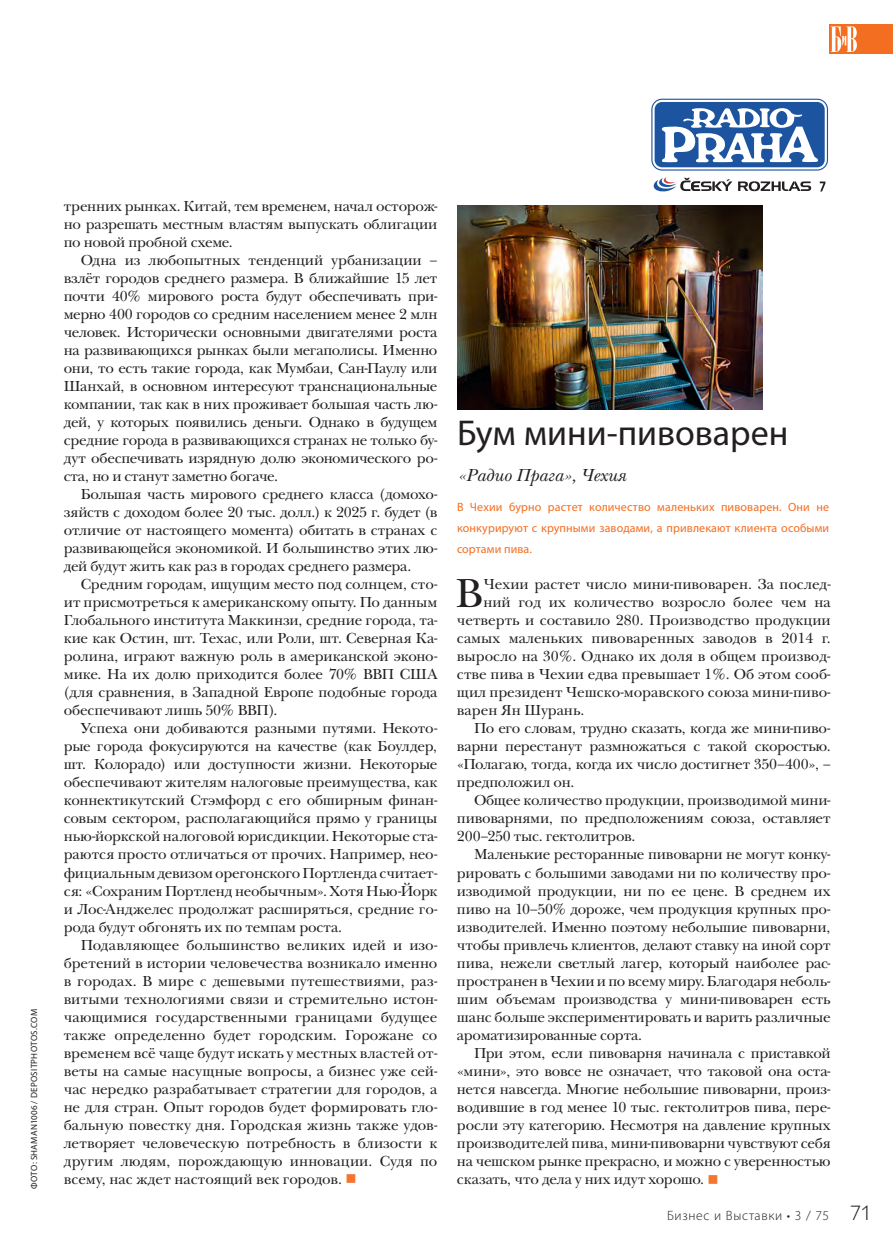
<style>
.page{position:relative;width:893px;height:1255px;background:#fff}
.page>*{position:absolute;margin:0;border:0;box-sizing:border-box;transform-origin:0 0}
.t1{font:42px "New Baskerville C";color:#231f20}
.t2{font:36px "Myriad Pro";color:#231f20}
.t3{font:italic 18px "New Baskerville C";color:#231f20}
.t4{font:15px "New Baskerville C";letter-spacing:-.01em;color:#231f20}
.t5{font:15px "New Baskerville C";letter-spacing:.01em;color:#231f20}
.t6{font:300 13.5px "Myriad Pro";letter-spacing:.05em;color:#231f20}
.t7{font:12px/21px "Myriad Pro";letter-spacing:.01em;color:#f36e21;text-align:justify}
.t8{font:9px "Myriad Pro";letter-spacing:.03em;color:#231f20}
.s1{color:#f3752f}
.s2{font-family:"Gill Sans Light C";font-weight:400;font-size:21px}
</style>
<div class="page">
<div style="left:829px;top:24px;width:64px;height:30px;background:#f36e21"></div>
<svg style="left:831px;top:26px;width:26px;height:26px"></svg>
<svg style="left:651px;top:99px;width:177px;height:71px"></svg>
<svg style="left:820px;top:181px;width:5px;height:10px"></svg>
<svg style="left:738px;top:181px;width:73px;height:10px"></svg>
<svg style="left:653px;top:177px;width:79px;height:15px"></svg>
<img style="left:457px;top:206px;width:305px;height:203px">
<p class="t8" style="left:28px;top:1188px;width:181px;rotate:-90deg">Фото: shaman1006 / Depositphotos.com</p>
<p class="t4" style="left:64px;top:197px;width:375px">тренних рынках. Китай, тем временем, начал осторож-</p>
<p class="t4" style="left:64px;top:215px;width:375px">но разрешать местным властям выпускать облигации</p>
<p class="t4" style="left:64px;top:233px;width:171px">по новой пробной схеме.</p>
<p class="t4" style="left:81px;top:251px;width:358px">Одна из любопытных тенденций урбанизации –</p>
<p class="t4" style="left:64px;top:269px;width:375px">взлёт городов среднего размера. В ближайшие 15 лет</p>
<p class="t4" style="left:64px;top:287px;width:375px">почти 40% мирового роста будут обеспечивать при-</p>
<p class="t4" style="left:64px;top:305px;width:375px">мерно 400 городов со средним населением менее 2 млн</p>
<p class="t4" style="left:64px;top:323px;width:375px">человек. Исторически основными двигателями роста</p>
<p class="t4" style="left:64px;top:341px;width:375px">на развивающихся рынках были мегаполисы. Именно</p>
<p class="t4" style="left:64px;top:359px;width:375px">они, то есть такие города, как Мумбаи, Сан-Паулу или</p>
<p class="t4" style="left:64px;top:377px;width:375px">Шанхай, в основном интересуют транснациональные</p>
<p class="t4" style="left:64px;top:395px;width:375px">компании, так как в них проживает большая часть лю-</p>
<p class="t4" style="left:64px;top:413px;width:375px">дей, у которых появились деньги. Однако в будущем</p>
<p class="t4" style="left:64px;top:431px;width:375px">средние города в развивающихся странах не только бу-</p>
<p class="t4" style="left:64px;top:449px;width:375px">дут обеспечивать изрядную долю экономического ро-</p>
<p class="t4" style="left:64px;top:467px;width:216px">ста, но и станут заметно богаче.</p>
<p class="t4" style="left:81px;top:485px;width:358px">Большая часть мирового среднего класса (домохо-</p>
<p class="t4" style="left:64px;top:503px;width:375px">зяйств с доходом более 20 тыс. долл.) к 2025 г. будет (в</p>
<p class="t4" style="left:64px;top:521px;width:375px">отличие от настоящего момента) обитать в странах с</p>
<p class="t4" style="left:64px;top:539px;width:375px">развивающейся экономикой. И большинство этих лю-</p>
<p class="t4" style="left:64px;top:557px;width:349px">дей будут жить как раз в городах среднего размера.</p>
<p class="t4" style="left:81px;top:575px;width:358px">Средним городам, ищущим место под солнцем, сто-</p>
<p class="t4" style="left:64px;top:593px;width:375px">ит присмотреться к американскому опыту. По данным</p>
<p class="t4" style="left:64px;top:611px;width:375px">Глобального института Маккинзи, средние города, та-</p>
<p class="t4" style="left:64px;top:629px;width:375px">кие как Остин, шт. Техас, или Роли, шт. Северная Ка-</p>
<p class="t4" style="left:64px;top:647px;width:375px">ролина, играют важную роль в американской эконо-</p>
<p class="t4" style="left:64px;top:665px;width:375px">мике. На их долю приходится более 70% ВВП США</p>
<p class="t4" style="left:64px;top:683px;width:375px">(для сравнения, в Западной Европе подобные города</p>
<p class="t4" style="left:64px;top:701px;width:215px">обеспечивают лишь 50% ВВП).</p>
<p class="t4" style="left:81px;top:719px;width:358px">Успеха они добиваются разными путями. Некото-</p>
<p class="t4" style="left:64px;top:737px;width:375px">рые города фокусируются на качестве (как Боулдер,</p>
<p class="t4" style="left:64px;top:755px;width:375px">шт. Колорадо) или доступности жизни. Некоторые</p>
<p class="t4" style="left:64px;top:773px;width:375px">обеспечивают жителям налоговые преимущества, как</p>
<p class="t4" style="left:64px;top:791px;width:375px">коннектикутский Стэмфорд с его обширным финан-</p>
<p class="t4" style="left:64px;top:809px;width:375px">совым сектором, располагающийся прямо у границы</p>
<p class="t4" style="left:64px;top:827px;width:375px">нью-йоркской налоговой юрисдикции. Некоторые ста-</p>
<p class="t4" style="left:64px;top:845px;width:375px">раются просто отличаться от прочих. Например, нео-</p>
<p class="t4" style="left:64px;top:863px;width:375px">фициальным девизом орегонского Портленда считает-</p>
<p class="t4" style="left:64px;top:881px;width:375px">ся: «Сохраним Портленд необычным». Хотя Нью-Йорк</p>
<p class="t4" style="left:64px;top:899px;width:375px">и Лос-Анджелес продолжат расширяться, средние го-</p>
<p class="t4" style="left:64px;top:917px;width:280px">рода будут обгонять их по темпам роста.</p>
<p class="t4" style="left:81px;top:935px;width:358px">Подавляющее большинство великих идей и изо-</p>
<p class="t4" style="left:64px;top:953px;width:375px">бретений в истории человечества возникало именно</p>
<p class="t4" style="left:64px;top:971px;width:375px">в городах. В мире с дешевыми путешествиями, раз-</p>
<p class="t4" style="left:64px;top:989px;width:375px">витыми технологиями связи и стремительно истон-</p>
<p class="t5" style="left:64px;top:1007px;width:375px">чающимися государственными границами будущее</p>
<p class="t4" style="left:64px;top:1025px;width:375px">также определенно будет городским. Горожане со</p>
<p class="t4" style="left:64px;top:1043px;width:375px">временем всё чаще будут искать у местных властей от-</p>
<p class="t4" style="left:64px;top:1061px;width:375px">веты на самые насущные вопросы, а бизнес уже сей-</p>
<p class="t4" style="left:64px;top:1079px;width:375px">час нередко разрабатывает стратегии для городов, а</p>
<p class="t4" style="left:64px;top:1097px;width:375px">не для стран. Опыт городов будет формировать гло-</p>
<p class="t4" style="left:64px;top:1115px;width:375px">бальную повестку дня. Городская жизнь также удов-</p>
<p class="t4" style="left:64px;top:1133px;width:375px">летворяет человеческую потребность в близости к</p>
<p class="t5" style="left:64px;top:1151px;width:375px">другим людям, порождающую инновации. Судя по</p>
<p class="t4" style="left:64px;top:1169px;width:295px">всему, нас ждет настоящий век городов. <span class="s1">■</span></p>
<p class="t2" style="left:457px;top:411px;width:333px">Бум мини-пивоварен</p>
<p class="t3" style="left:457px;top:465px;width:171px">«Радио Прага», Чехия</p>
<p class="t7" style="left:457px;top:496px;width:374px">В Чехии бурно растет количество маленьких пивоварен. Они не конкурируют с крупными заводами, а привлекают клиента особыми сортами пива.</p>
<p class="t1" style="left:455px;top:569px;width:29px">В</p>
<p class="t4" style="left:483px;top:575px;width:349px">Чехии растет число мини-пивоварен. За послед-</p>
<p class="t4" style="left:483px;top:593px;width:349px">ний год их количество возросло более чем на</p>
<p class="t4" style="left:457px;top:611px;width:375px">четверть и составило 280. Производство продукции</p>
<p class="t4" style="left:457px;top:629px;width:375px">самых маленьких пивоваренных заводов в 2014 г.</p>
<p class="t4" style="left:457px;top:647px;width:375px">выросло на 30%. Однако их доля в общем производ-</p>
<p class="t4" style="left:457px;top:665px;width:375px">стве пива в Чехии едва превышает 1%. Об этом сооб-</p>
<p class="t4" style="left:457px;top:683px;width:375px">щил президент Чешско-моравского союза мини-пиво-</p>
<p class="t4" style="left:457px;top:701px;width:129px">варен Ян Шурань.</p>
<p class="t4" style="left:474px;top:719px;width:358px">По его словам, трудно сказать, когда же мини-пиво-</p>
<p class="t4" style="left:457px;top:737px;width:375px">варни перестанут размножаться с такой скоростью.</p>
<p class="t4" style="left:457px;top:755px;width:375px">«Полагаю, тогда, когда их число достигнет 350–400», –</p>
<p class="t4" style="left:457px;top:773px;width:119px">предположил он.</p>
<p class="t4" style="left:474px;top:791px;width:358px">Общее количество продукции, производимой мини-</p>
<p class="t4" style="left:457px;top:809px;width:375px">пивоварнями, по предположениям союза, оставляет</p>
<p class="t4" style="left:457px;top:827px;width:180px">200–250 тыс. гектолитров.</p>
<p class="t4" style="left:474px;top:845px;width:358px">Маленькие ресторанные пивоварни не могут конку-</p>
<p class="t4" style="left:457px;top:863px;width:375px">рировать с большими заводами ни по количеству про-</p>
<p class="t4" style="left:457px;top:881px;width:375px">изводимой продукции, ни по ее цене. В среднем их</p>
<p class="t4" style="left:457px;top:899px;width:375px">пиво на 10–50% дороже, чем продукция крупных про-</p>
<p class="t4" style="left:457px;top:917px;width:375px">изводителей. Именно поэтому небольшие пивоварни,</p>
<p class="t4" style="left:457px;top:935px;width:375px">чтобы привлечь клиентов, делают ставку на иной сорт</p>
<p class="t4" style="left:457px;top:953px;width:375px">пива, нежели светлый лагер, который наиболее рас-</p>
<p class="t4" style="left:457px;top:971px;width:375px">пространен в Чехии и по всему миру. Благодаря неболь-</p>
<p class="t4" style="left:457px;top:989px;width:375px">шим объемам производства у мини-пивоварен есть</p>
<p class="t4" style="left:457px;top:1007px;width:375px">шанс больше экспериментировать и варить различные</p>
<p class="t4" style="left:457px;top:1025px;width:187px">ароматизированные сорта.</p>
<p class="t4" style="left:474px;top:1043px;width:358px">При этом, если пивоварня начинала с приставкой</p>
<p class="t4" style="left:457px;top:1061px;width:375px">«мини», это вовсе не означает, что таковой она оста-</p>
<p class="t4" style="left:457px;top:1079px;width:375px">нется навсегда. Многие небольшие пивоварни, произ-</p>
<p class="t4" style="left:457px;top:1097px;width:375px">водившие в год менее 10 тыс. гектолитров пива, пере-</p>
<p class="t4" style="left:457px;top:1115px;width:375px">росли эту категорию. Несмотря на давление крупных</p>
<p class="t4" style="left:457px;top:1133px;width:375px">производителей пива, мини-пивоварни чувствуют себя</p>
<p class="t4" style="left:457px;top:1151px;width:375px">на чешском рынке прекрасно, и можно с уверенностью</p>
<p class="t4" style="left:457px;top:1169px;width:263px">сказать, что дела у них идут хорошо. <span class="s1">■</span></p>
<p class="t6" style="left:667px;top:1206px;width:206px">Бизнес и Выставки • 3 / 75 <span class="s2">71</span></p>
</div>
